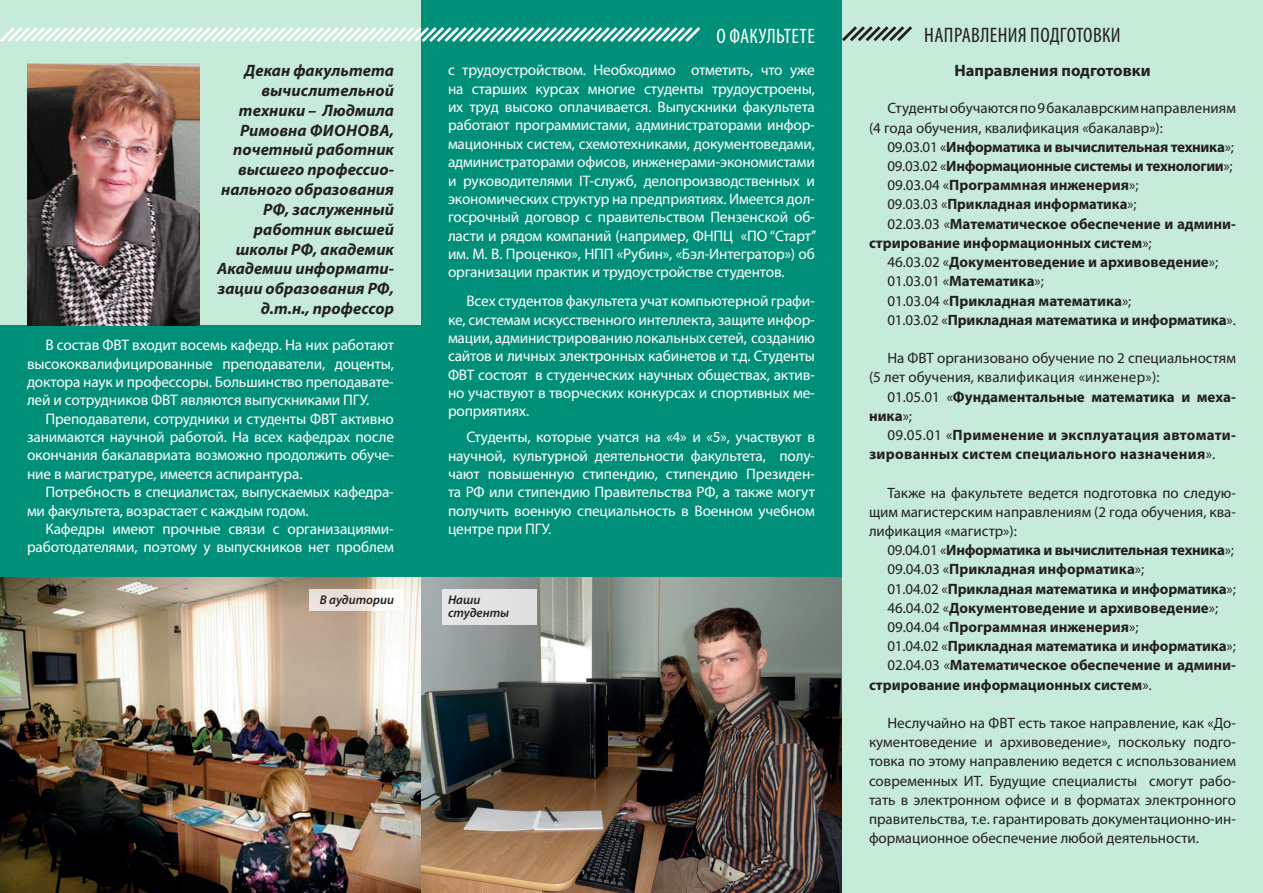
<style>
.page{position:relative;width:1263px;height:893px;background:#fff}
.page>*{position:absolute;margin:0;border:0;box-sizing:border-box;transform-origin:0 0}
.t1{font:condensed 21px "Myriad Pro";letter-spacing:.02em;color:#231f20}
.t2{font:condensed 21px "Myriad Pro";letter-spacing:.02em;color:#fff}
.t3{font:italic 700 16.5px/19.8px "Myriad Pro";color:#231f20;text-align:right}
.t4{font:700 16.5px "Myriad Pro";color:#231f20}
.t5{font:15.3px/18.3px "Myriad Pro";letter-spacing:-.01em;color:#fff;text-align:justify}
.t6{font:15px/19.2px "Myriad Pro";color:#231f20}
.t7{font:700 15px/19.2px "Myriad Pro";color:#231f20}
.t8{font:700 15px "Myriad Pro";letter-spacing:-.02em;color:#231f20}
.t9{font:700 15px/19.2px "Myriad Pro";letter-spacing:.02em;color:#231f20}
.t10{font:italic 600 12.75px/12.8px "Myriad Pro";color:#231f20}
.s1{font-weight:400}
.s2{font-weight:700}
</style>
<div class="page">
<div style="left:0;top:0;width:421px;height:325px;background:#c6ebd9"></div>
<div style="left:842px;top:0;width:421px;height:893px;background:#c6ebd9"></div>
<div style="left:421px;top:0;width:421px;height:893px;background:#00907a"></div>
<div style="left:0;top:325px;width:421px;height:568px;background:#00907a"></div>
<svg style="left:0;top:27px;width:700px;height:15px"></svg>
<svg style="left:842px;top:26px;width:70px;height:16px"></svg>
<img style="left:27px;top:64px;width:173px;height:261px">
<img style="left:0;top:577px;width:842px;height:316px">
<div style="left:442px;top:589px;width:94px;height:35px;background:#e1e3e3"></div>
<svg style="left:310px;top:589px;width:94px;height:22px;background:#f0ebe5"></svg>
<p class="t3" style="left:217px;top:60px;width:178px">Декан факультета вычислительной техники – Людмила<br>Римовна ФИОНОВА, почетный работник высшего профессио&shy;нального образования<br>РФ, заслуженный работник высшей школы РФ, академик<br>Академии информати&shy;зации образования РФ, д.т.н., профессор</p>
<p class="t5" style="left:27px;top:336px;width:368px;text-indent:18px">В состав ФВТ входит восемь кафедр. На них работают высококвалифицированные преподаватели, доценты, доктора наук и профессоры. Большинство преподавате&shy;лей и сотрудников ФВТ являются выпускниками ПГУ.</p>
<p class="t5" style="left:27px;top:409px;width:368px;text-indent:18px">Преподаватели, сотрудники и студенты ФВТ активно занимаются научной работой. На всех кафедрах после окончания бакалавриата возможно продолжить обуче&shy;ние в магистратуре, имеется аспирантура.</p>
<p class="t5" style="left:27px;top:483px;width:368px;text-indent:18px">Потребность в специалистах, выпускаемых кафедра&shy;ми факультета, возрастает с каждым годом.</p>
<p class="t5" style="left:27px;top:519px;width:368px;text-align:right">Кафедры имеют прочные связи с организациями&shy;работодателями, поэтому у выпускников нет проблем</p>
<p class="t10" style="left:320px;top:593px;width:76px">В аудитории</p>
<h1 class="t2" style="left:716px;top:23px;width:100px">О ФАКУЛЬТЕТЕ</h1>
<h1 class="t1" style="left:924px;top:22px;width:198px">НАПРАВЛЕНИЯ ПОДГОТОВКИ</h1>
<p class="t5" style="left:448px;top:61px;width:370px">с трудоустройством. Необходимо отметить, что уже на старших курсах многие студенты трудоустроены, их труд высоко оплачивается. Выпускники факультета работают программистами, администраторами инфор&shy;мационных систем, схемотехниками, документоведами, администраторами офисов, инженерами-экономистами и руководителями IT-служб, делопроизводственных и экономических структур на предприятиях. Имеется дол&shy;госрочный договор с правительством Пензенской об&shy;ласти и рядом компаний (например, ФНПЦ «ПО ‘‘Старт’’ им. М. В. Проценко», НПП «Рубин», «Бэл-Интегратор») об организации практик и трудоустройстве студентов.</p>
<p class="t5" style="left:448px;top:292px;width:368px;text-indent:18px">Всех студентов факультета учат компьютерной графи&shy;ке, системам искусственного интеллекта, защите инфор&shy;мации, администрированию локальных сетей, созданию сайтов и личных электронных кабинетов и т.д. Студенты ФВТ состоят в студенческих научных обществах, актив&shy;но участвуют в творческих конкурсах и спортивных ме&shy;роприятиях.</p>
<p class="t5" style="left:448px;top:428px;width:368px;text-indent:18px">Студенты, которые учатся на «4» и «5», участвуют в научной, культурной деятельности факультета, полу&shy;чают повышенную стипендию, стипендию Президен&shy;та РФ или стипендию Правительства РФ, а также могут получить военную специальность в Военном учебном центре при ПГУ.</p>
<p class="t10" style="left:448px;top:593px;width:63px">Наши студенты</p>
<p class="t4" style="left:954px;top:60px;width:198px">Направления подготовки</p>
<p class="t6" style="left:869px;top:99px;width:368px;text-indent:18px">Студенты обучаются по 9 бакалаврским направлениям (4 года обучения, квалификация «бакалавр»):</p>
<p class="t8" style="left:887px;top:137px;width:348px"><span class="s1">09.03.01 «</span>Информатика и вычислительная техника<span class="s1">»;</span></p>
<p class="t8" style="left:887px;top:156px;width:347px"><span class="s1">09.03.02 «</span>Информационные системы и технологии<span class="s1">»;</span></p>
<p class="t7" style="left:887px;top:175px;width:253px"><span class="s1">09.03.04 «</span>Программная инженерия<span class="s1">»;</span></p>
<p class="t7" style="left:887px;top:194px;width:251px"><span class="s1">09.03.03 «</span>Прикладная информатика<span class="s1">»;</span></p>
<p class="t7" style="left:887px;top:214px;width:350px"><span class="s1">02.03.03 «</span>Математическое обеспечение и админи-</p>
<p class="t7" style="left:869px;top:233px;width:284px">стрирование информационных систем<span class="s1">»;</span></p>
<p class="t7" style="left:887px;top:252px;width:332px"><span class="s1">46.03.02 «</span>Документоведение и архивоведение<span class="s1">»;</span></p>
<p class="t6" style="left:887px;top:271px;width:158px">01.03.01 «<span class="s2">Математика</span>»;</p>
<p class="t7" style="left:887px;top:290px;width:245px"><span class="s1">01.03.04 «</span>Прикладная математика<span class="s1">»;</span></p>
<p class="t7" style="left:887px;top:310px;width:350px"><span class="s1">01.03.02 «</span>Прикладная математика и информатика<span class="s1">».</span></p>
<p class="t6" style="left:869px;top:348px;width:368px;text-indent:18px">На ФВТ организовано обучение по 2 специальностям (5 лет обучения, квалификация «инженер»):</p>
<p class="t7" style="left:869px;top:386px;width:368px;text-indent:18px"><span class="s1">01.05.01 «</span>Фундаментальные математика и меха&shy;ника<span class="s1">»;</span></p>
<p class="t9" style="left:869px;top:425px;width:368px;text-indent:18px"><span class="s1">09.05.01 «</span>Применение и эксплуатация автомати&shy;зированных систем специального назначения<span class="s1">».</span></p>
<p class="t6" style="left:869px;top:483px;width:368px;text-align:justify;text-indent:18px">Также на факультете ведется подготовка по следую&shy;щим магистерским направлениям (2 года обучения, ква&shy;лификация «магистр»):</p>
<p class="t8" style="left:887px;top:540px;width:348px"><span class="s1">09.04.01 «</span>Информатика и вычислительная техника<span class="s1">»;</span></p>
<p class="t7" style="left:887px;top:559px;width:258px"><span class="s1">09.04.03 «</span>Прикладная информатика<span class="s1">»;</span></p>
<p class="t7" style="left:887px;top:578px;width:350px"><span class="s1">01.04.02 «</span>Прикладная математика и информатика<span class="s1">»;</span></p>
<p class="t7" style="left:887px;top:598px;width:332px"><span class="s1">46.04.02 «</span>Документоведение и архивоведение<span class="s1">»;</span></p>
<p class="t7" style="left:887px;top:617px;width:253px"><span class="s1">09.04.04 «</span>Программная инженерия<span class="s1">»;</span></p>
<p class="t7" style="left:887px;top:636px;width:350px"><span class="s1">01.04.02 «</span>Прикладная математика и информатика<span class="s1">»;</span></p>
<p class="t7" style="left:887px;top:655px;width:350px"><span class="s1">02.04.03 «</span>Математическое обеспечение и админи-</p>
<p class="t7" style="left:869px;top:674px;width:284px">стрирование информационных систем<span class="s1">».</span></p>
<p class="t6" style="left:869px;top:713px;width:368px;text-align:justify;text-indent:18px">Неслучайно на ФВТ есть такое направление, как «До&shy;кументоведение и архивоведение», поскольку подго&shy;товка по этому направлению ведется с использованием современных ИТ. Будущие специалисты смогут рабо&shy;тать в электронном офисе и в форматах электронного правительства, т.е. гарантировать документационно-ин&shy;формационное обеспечение любой деятельности.</p>
</div>
